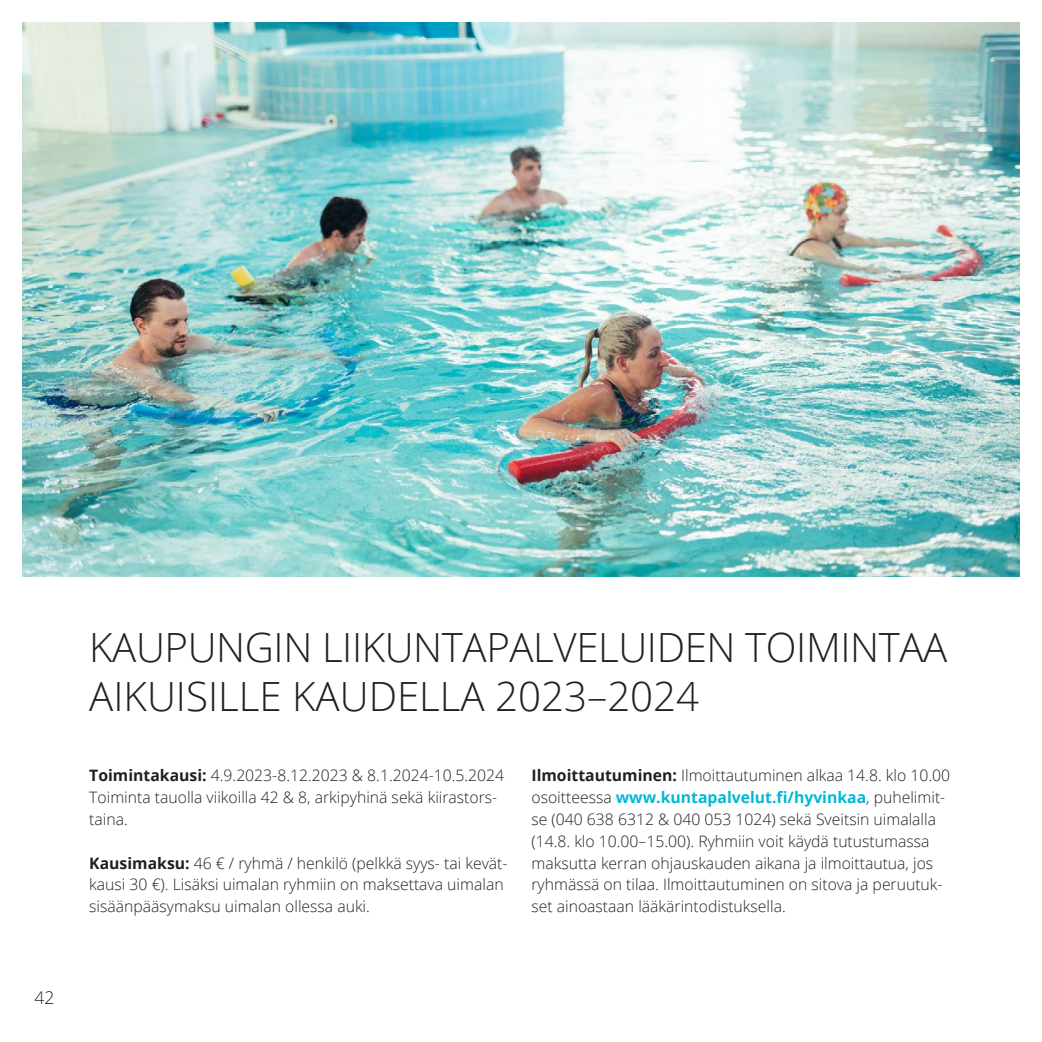
<style>
.page{position:relative;width:1042px;height:1042px;background:#fff}
.page>*{position:absolute;margin:0;border:0;box-sizing:border-box;transform-origin:0 0}
.otsikko_H1{font:300 40.25px/48.3px "Open Sans";letter-spacing:-.01em;color:#231f20}
.t1{font:300 17.5px "Open Sans";color:#231f20}
.Leipis_vasen{font:300 15.75px/21.9px "Open Sans";color:#231f20}
.s1{font-weight:700}
.s2{font-weight:700;color:#00b9d4}
</style>
<div class="page">
<img style="left:22px;top:22px;width:998px;height:554px">
<p class="t1" style="left:35px;top:985px;width:21px">42</p>
<p class="otsikko_H1" style="left:89px;top:622px;width:859px">KAUPUNGIN LIIKUNTAPALVELUIDEN TOIMINTAA<br>AIKUISILLE KAUDELLA 2023–2024</p>
<p class="Leipis_vasen" style="left:89px;top:764px;width:416px"><span class="s1">Toimintakausi:</span> 4.9.2023-8.12.2023 &amp; 8.1.2024-10.5.2024</p>
<p class="Leipis_vasen" style="left:89px;top:786px;width:409px">Toiminta tauolla viikoilla 42 &amp; 8, arkipyhinä sekä kiirastors&shy;taina.</p>
<p class="Leipis_vasen" style="left:89px;top:851px;width:420px"><span class="s1">Kausimaksu:</span> 46 € / ryhmä / henkilö (pelkkä syys- tai kevät&shy;kausi 30 €). Lisäksi uimalan ryhmiin on maksettava uimalan sisäänpääsymaksu uimalan ollessa auki.</p>
<p class="Leipis_vasen" style="left:531px;top:764px;width:420px"><span class="s1">Ilmoittautuminen:</span> Ilmoittautuminen alkaa 14.8. klo 10.00 osoitteessa <span class="s2">www.kuntapalvelut.fi/hyvinkaa</span>, puhelimit&shy;se (040 638 6312 &amp; 040 053 1024) sekä Sveitsin uimalalla (14.8. klo 10.00–15.00). Ryhmiin voit käydä tutustumassa maksutta kerran ohjauskauden aikana ja ilmoittautua, jos ryhmässä on tilaa. Ilmoittautuminen on sitova ja peruutuk&shy;set ainoastaan lääkärintodistuksella.</p>
</div>
